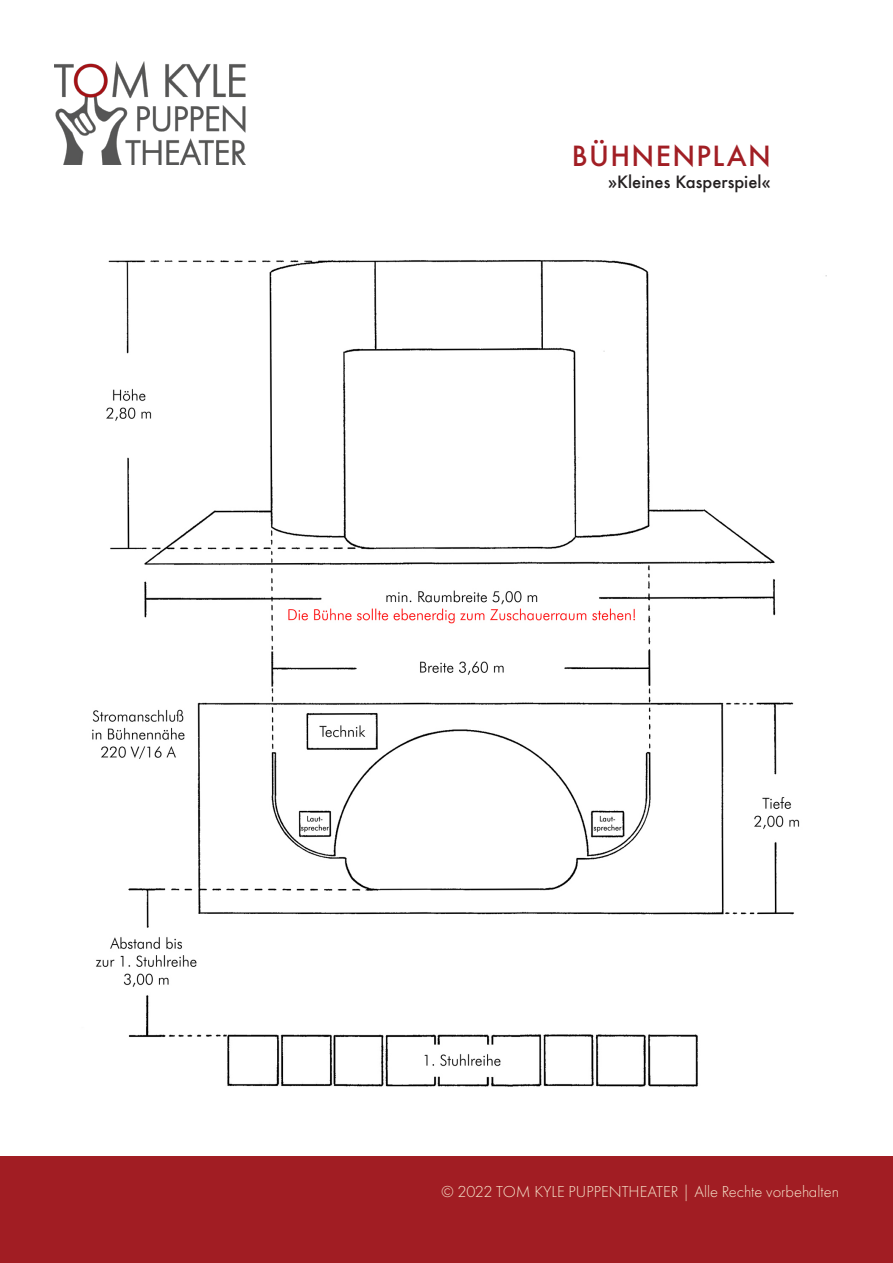
<style>
.page{position:relative;width:893px;height:1263px;background:#fff}
.page>*{position:absolute;margin:0;border:0;box-sizing:border-box;transform-origin:0 0}
.t1{font:500 27px "Futura";letter-spacing:.05em;color:#a11e24}
.t2{font:300 16.5px "Futura PT";color:#f7e7ce}
.t3{font:500 16.5px "Futura";color:#231f20}
</style>
<div class="page">
<div style="left:0;top:1157px;width:893px;height:106px;background:#a11d23"></div>
<img style="left:54px;top:61px;width:191px;height:103px">
<img style="left:92px;top:260px;width:735px;height:827px">
<p class="t1" style="left:572px;top:137px;width:201px">BÜHNENPLAN</p>
<p class="t3" style="left:608px;top:170px;width:165px">»Kleines Kasperspiel«</p>
<p class="t2" style="left:441px;top:1182px;width:399px">© 2022 TOM KYLE PUPPENTHEATER | Alle Rechte vorbehalten</p>
</div>
